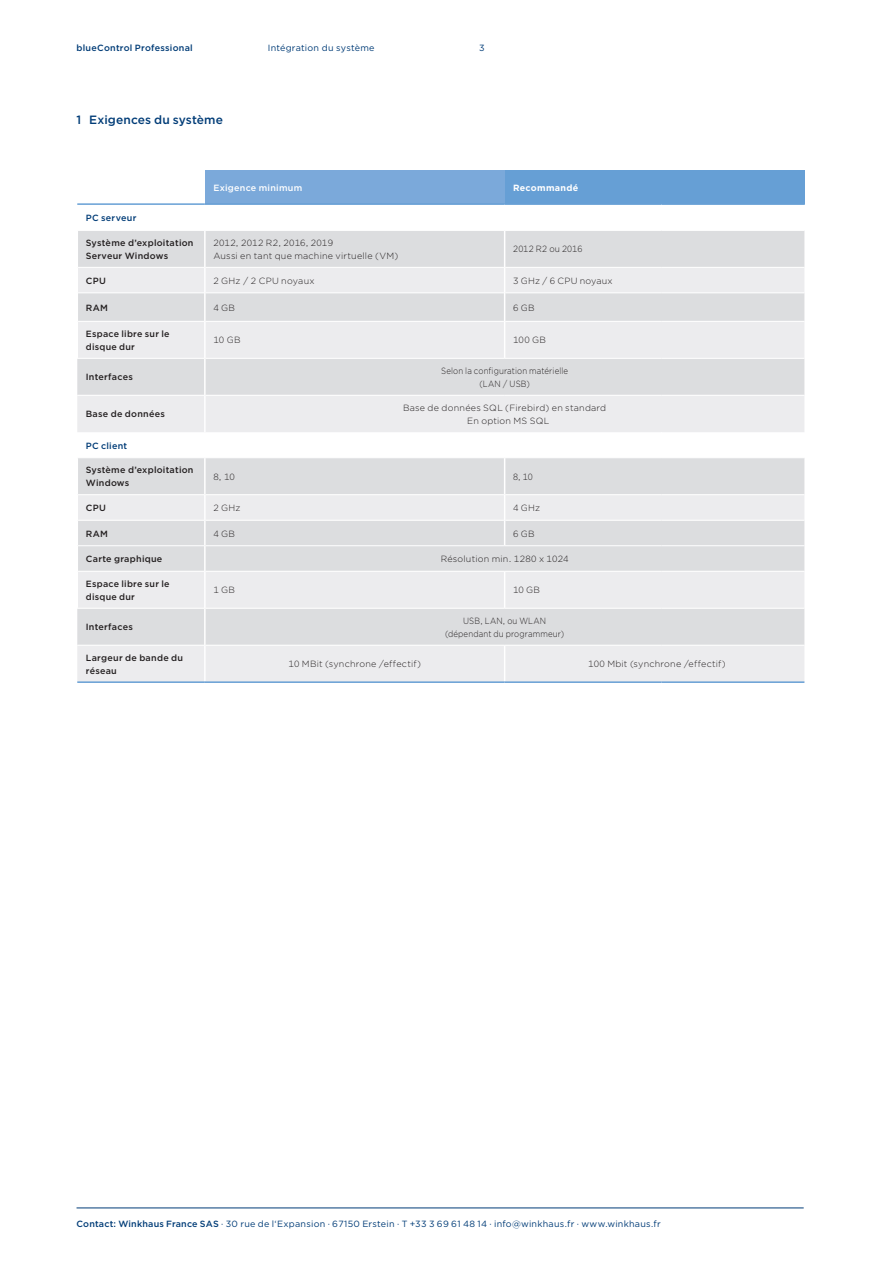
<style>
.page{position:relative;width:893px;height:1263px;background:#fff}
.page>*{position:absolute;margin:0;border:0;box-sizing:border-box;transform-origin:0 0}
.t1{font:500 12px "Gotham";letter-spacing:.005em;color:#013c77}
.t2{font:300 9px/12.8px "Gotham";letter-spacing:.02em;color:#231f20}
.t3{font:500 9px/12.8px "Gotham";letter-spacing:.03em;color:#231f20}
.t4{font:9px "Gotham";letter-spacing:.025em;color:#013c77}
.t5{font:300 9px/12.8px "Gotham";letter-spacing:.02em;color:#231f20;text-align:center;scale:.88 1}
.t6{font:500 9px "Gotham";letter-spacing:.025em;color:#013c77}
.t7{font:300 9px "Gotham";letter-spacing:.02em;color:#231f20;scale:.93 1}
.t8{font:500 9px "Gotham";letter-spacing:.03em;color:#fff}
.t9{font:700 9px "Gotham";letter-spacing:.03em;color:#fff}
.s1{font-weight:500}
</style>
<div class="page">
<hr style="left:77px;top:1208px;width:727px;height:1px;background:#013c77">
<div style="left:205px;top:170px;width:300px;height:34px;background:#7ba9da"></div>
<div style="left:505px;top:170px;width:299px;height:34px;background:#669fd5"></div>
<div style="left:78px;top:231px;width:726px;height:36px;background:#dcdddf"></div>
<svg style="left:77px;top:268px;width:727px;height:413px;background:#e6e6e8"></svg>
<hr style="left:77px;top:457px;width:128px;height:1px;background:#fff">
<hr style="left:205px;top:457px;width:300px;height:1px;background:#fff">
<hr style="left:78px;top:292px;width:126px;height:1px;background:#fff">
<hr style="left:206px;top:292px;width:298px;height:1px;background:#fff">
<hr style="left:78px;top:321px;width:126px;height:1px;background:#fff">
<hr style="left:206px;top:321px;width:298px;height:1px;background:#fff">
<hr style="left:77px;top:358px;width:127px;height:1px;background:#fff">
<hr style="left:206px;top:358px;width:299px;height:1px;background:#fff">
<hr style="left:77px;top:395px;width:127px;height:1px;background:#fff">
<hr style="left:206px;top:395px;width:299px;height:1px;background:#fff">
<hr style="left:505px;top:395px;width:156px;height:1px;background:#fff">
<hr style="left:661px;top:395px;width:143px;height:1px;background:#fff">
<hr style="left:78px;top:494px;width:126px;height:1px;background:#fff">
<hr style="left:206px;top:494px;width:298px;height:1px;background:#fff">
<hr style="left:78px;top:520px;width:126px;height:1px;background:#fff">
<hr style="left:206px;top:520px;width:298px;height:1px;background:#fff">
<hr style="left:78px;top:545px;width:126px;height:1px;background:#fff">
<hr style="left:206px;top:545px;width:299px;height:1px;background:#fff">
<hr style="left:78px;top:571px;width:126px;height:1px;background:#fff">
<hr style="left:206px;top:571px;width:299px;height:1px;background:#fff">
<hr style="left:77px;top:608px;width:127px;height:1px;background:#fff">
<hr style="left:206px;top:608px;width:299px;height:1px;background:#fff">
<hr style="left:77px;top:645px;width:127px;height:1px;background:#fff">
<hr style="left:206px;top:645px;width:299px;height:1px;background:#fff">
<hr style="left:505px;top:292px;width:156px;height:1px;background:#fff">
<hr style="left:661px;top:292px;width:143px;height:1px;background:#fff">
<hr style="left:505px;top:457px;width:156px;height:1px;background:#fff">
<hr style="left:661px;top:457px;width:143px;height:1px;background:#fff">
<hr style="left:505px;top:494px;width:156px;height:1px;background:#fff">
<hr style="left:661px;top:494px;width:143px;height:1px;background:#fff">
<hr style="left:505px;top:520px;width:156px;height:1px;background:#fff">
<hr style="left:661px;top:520px;width:143px;height:1px;background:#fff">
<hr style="left:505px;top:321px;width:156px;height:1px;background:#fff">
<hr style="left:661px;top:321px;width:143px;height:1px;background:#fff">
<hr style="left:505px;top:545px;width:156px;height:1px;background:#fff">
<hr style="left:661px;top:545px;width:143px;height:1px;background:#fff">
<hr style="left:505px;top:571px;width:156px;height:1px;background:#fff">
<hr style="left:661px;top:571px;width:143px;height:1px;background:#fff">
<hr style="left:505px;top:358px;width:156px;height:1px;background:#fff">
<hr style="left:661px;top:358px;width:143px;height:1px;background:#fff">
<hr style="left:505px;top:608px;width:156px;height:1px;background:#fff">
<hr style="left:661px;top:608px;width:143px;height:1px;background:#fff">
<hr style="left:505px;top:645px;width:156px;height:1px;background:#fff">
<hr style="left:661px;top:645px;width:143px;height:1px;background:#fff">
<svg style="left:661px;top:432px;width:1px;height:25px"></svg>
<hr style="left:77px;top:203px;width:128px;height:2px;background:#669fd5">
<hr style="left:205px;top:203px;width:300px;height:2px;background:#669fd5">
<hr style="left:505px;top:203px;width:156px;height:2px;background:#669fd5">
<hr style="left:661px;top:203px;width:143px;height:2px;background:#669fd5">
<svg style="left:77px;top:268px;width:1px;height:53px"></svg>
<hr style="left:77px;top:321px;width:1px;height:37px;background:#fff">
<hr style="left:77px;top:458px;width:1px;height:37px;background:#fff">
<svg style="left:77px;top:495px;width:1px;height:76px"></svg>
<hr style="left:77px;top:571px;width:1px;height:37px;background:#fff">
<hr style="left:204px;top:231px;width:2px;height:36px;background:#fff">
<hr style="left:204px;top:267px;width:2px;height:26px;background:#fff">
<hr style="left:204px;top:293px;width:2px;height:28px;background:#fff">
<hr style="left:204px;top:321px;width:2px;height:37px;background:#fff">
<hr style="left:204px;top:458px;width:2px;height:37px;background:#fff">
<hr style="left:204px;top:495px;width:2px;height:25px;background:#fff">
<hr style="left:204px;top:520px;width:2px;height:26px;background:#fff">
<hr style="left:204px;top:546px;width:2px;height:25px;background:#fff">
<hr style="left:204px;top:571px;width:2px;height:37px;background:#fff">
<hr style="left:504px;top:231px;width:1px;height:36px;background:#fff">
<svg style="left:504px;top:268px;width:1px;height:53px"></svg>
<hr style="left:504px;top:321px;width:1px;height:37px;background:#fff">
<hr style="left:504px;top:458px;width:1px;height:37px;background:#fff">
<svg style="left:504px;top:495px;width:1px;height:50px"></svg>
<hr style="left:504px;top:572px;width:1px;height:36px;background:#fff">
<hr style="left:204px;top:358px;width:2px;height:37px;background:#fff">
<hr style="left:204px;top:395px;width:2px;height:37px;background:#fff">
<hr style="left:204px;top:608px;width:2px;height:37px;background:#fff">
<hr style="left:204px;top:645px;width:2px;height:36px;background:#fff">
<hr style="left:504px;top:645px;width:1px;height:36px;background:#fff">
<hr style="left:77px;top:681px;width:128px;height:2px;background:#669fd5">
<hr style="left:205px;top:681px;width:300px;height:2px;background:#669fd5">
<hr style="left:505px;top:681px;width:156px;height:2px;background:#669fd5">
<hr style="left:661px;top:681px;width:143px;height:2px;background:#669fd5">
<p class="t6" style="left:77px;top:42px;width:118px">blueControl Professional</p>
<p class="t4" style="left:268px;top:42px;width:108px">Intégration du système</p>
<p class="t4" style="left:479px;top:42px;width:7px">3</p>
<h1 class="t1" style="left:77px;top:112px;width:148px">1 Exigences du système</h1>
<p class="t8" style="left:213px;top:182px;width:90px">Exigence minimum</p>
<p class="t9" style="left:513px;top:182px;width:67px">Recommandé</p>
<p class="t6" style="left:86px;top:212px;width:52px">PC serveur</p>
<p class="t3" style="left:86px;top:236px;width:109px">Système d’exploitation<br>Serveur Windows</p>
<p class="t2" style="left:213px;top:236px;width:186px">2012, 2012 R2, 2016, 2019<br>Aussi en tant que machine virtuelle (VM)</p>
<p class="t7" style="left:513px;top:244px;width:76px">2012 R2 ou 2016</p>
<p class="t3" style="left:86px;top:274px;width:22px">CPU</p>
<p class="t2" style="left:213px;top:274px;width:103px">2 GHz / 2 CPU noyaux</p>
<p class="t2" style="left:513px;top:274px;width:101px">3 GHz / 6 CPU noyaux</p>
<p class="t3" style="left:86px;top:301px;width:24px">RAM</p>
<p class="t2" style="left:213px;top:301px;width:23px">4 GB</p>
<p class="t2" style="left:513px;top:301px;width:23px">6 GB</p>
<p class="t3" style="left:86px;top:327px;width:85px">Espace libre sur le disque dur</p>
<p class="t2" style="left:213px;top:334px;width:29px">10 GB</p>
<p class="t2" style="left:513px;top:334px;width:34px">100 GB</p>
<p class="t3" style="left:86px;top:371px;width:49px">Interfaces</p>
<p class="t5" style="left:441px;top:364px;width:146px">Selon la configuration matérielle (LAN / USB)</p>
<p class="t3" style="left:86px;top:408px;width:81px">Base de données</p>
<p class="t2" style="left:467px;top:401px;width:141px;text-indent:-64px">Base de données SQL (Firebird) en standard<br>En option MS SQL</p>
<p class="t6" style="left:86px;top:439px;width:43px">PC client</p>
<p class="t3" style="left:86px;top:464px;width:109px">Système d’exploitation<br>Windows</p>
<p class="t2" style="left:213px;top:470px;width:23px">8, 10</p>
<p class="t7" style="left:513px;top:471px;width:23px">8, 10</p>
<p class="t3" style="left:86px;top:501px;width:22px">CPU</p>
<p class="t2" style="left:213px;top:501px;width:29px">2 GHz</p>
<p class="t2" style="left:513px;top:501px;width:28px">4 GHz</p>
<p class="t3" style="left:86px;top:527px;width:24px">RAM</p>
<p class="t2" style="left:213px;top:527px;width:23px">4 GB</p>
<p class="t2" style="left:513px;top:527px;width:23px">6 GB</p>
<p class="t3" style="left:86px;top:552px;width:78px">Carte graphique</p>
<p class="t2" style="left:441px;top:552px;width:129px">Résolution min. 1280 x 1024</p>
<p class="t3" style="left:86px;top:577px;width:85px">Espace libre sur le disque dur</p>
<p class="t2" style="left:213px;top:583px;width:23px">1 GB</p>
<p class="t2" style="left:513px;top:583px;width:28px">10 GB</p>
<p class="t3" style="left:86px;top:621px;width:49px">Interfaces</p>
<p class="t5" style="left:445px;top:614px;width:137px">USB, LAN, ou WLAN (dépendant du programmeur)</p>
<p class="t3" style="left:86px;top:651px;width:99px">Largeur de bande du réseau</p>
<p class="t2" style="left:288px;top:657px;width:134px">10 MBit (synchrone /effectif)</p>
<p class="t2" style="left:588px;top:657px;width:139px">100 Mbit (synchrone /effectif)</p>
<p class="t4" style="left:77px;top:1218px;width:586px"><span class="s1">Contact: Winkhaus France SAS</span> ∙ 30 rue de l‘Expansion ∙ 67150 Erstein ∙ T +33 3 69 61 48 14 ∙ info@winkhaus.fr ∙ www.winkhaus.fr</p>
</div>
